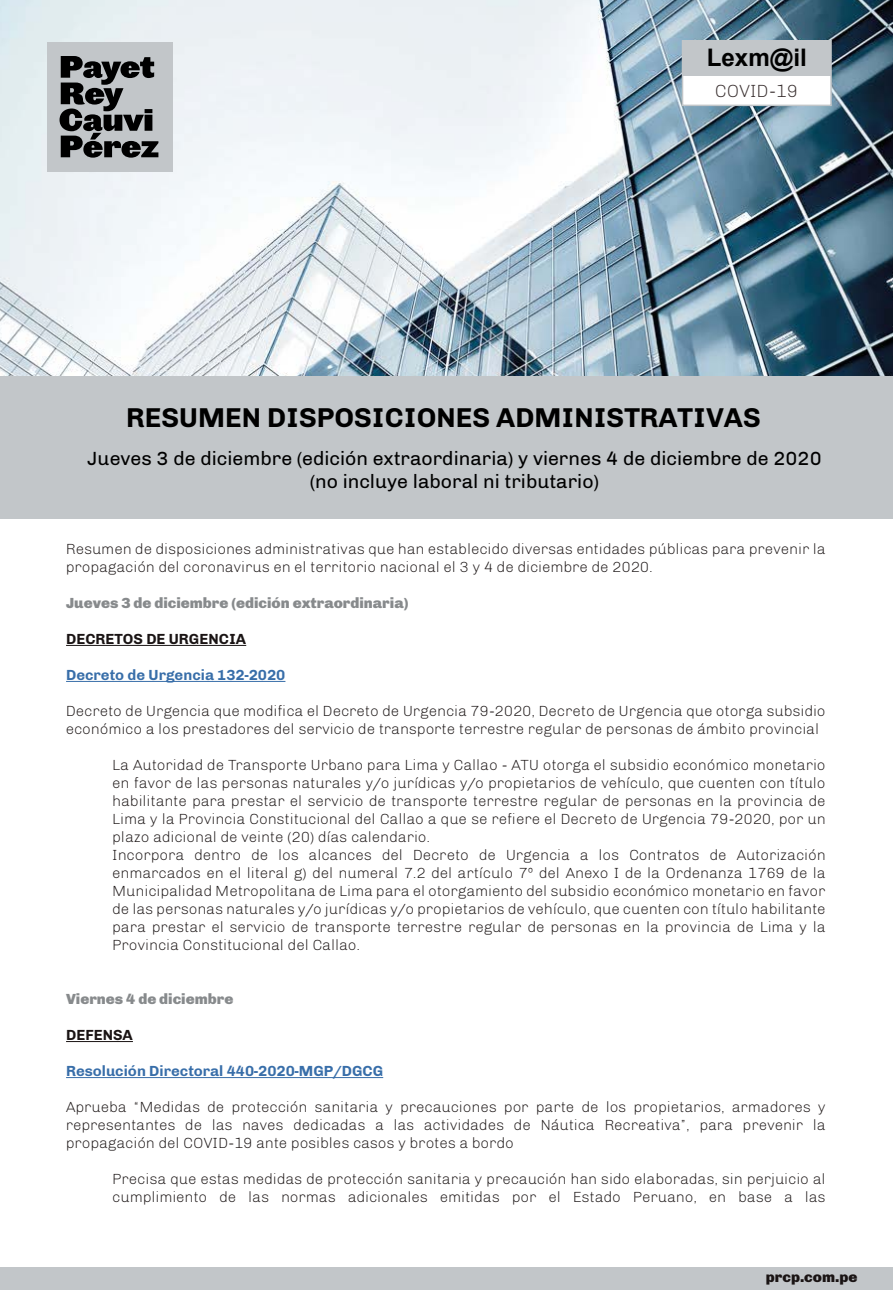
<style>
.page{position:relative;width:893px;height:1290px;background:#fff}
.page>*{position:absolute;margin:0;border:0;box-sizing:border-box;transform-origin:0 0}
.t1{font:700 27.9px "Chivo";color:#000}
.t2{font:700 24.15px "Arial";color:#000}
.t3{font:19.5px/23.4px "Chivo";color:#000;text-align:center}
.t4{font:300 18px "Chivo";color:#372d2d}
.t5{font:300 15px/18px "Chivo";color:#1a1414}
.t6{font:700 15px "Chivo";color:#386ea9}
.t7{font:900 15px "Chivo";color:#878a8c}
.t8{font:700 15px "Chivo";color:#1a1414}
.t9{font:900 15px "Chivo";color:#1a1414}
</style>
<div class="page">
<img style="left:0;top:0;width:893px;height:376px">
<hr style="left:66px;top:645px;width:180px;height:1px;background:#1a1414">
<hr style="left:66px;top:681px;width:219px;height:1px;background:#386ea9">
<hr style="left:66px;top:1041px;width:67px;height:1px;background:#1a1414">
<hr style="left:66px;top:1077px;width:317px;height:1px;background:#386ea9">
<div style="left:0;top:376px;width:893px;height:142px;background:#c2c6c9"></div>
<div style="left:47px;top:42px;width:126px;height:129px;background:#c2c6c9"></div>
<svg style="left:60px;top:56px;width:98px;height:102px"></svg>
<div style="left:682px;top:40px;width:150px;height:66px;background:#fff;border:2px solid #c2c6c9"></div>
<div style="left:682px;top:41px;width:149px;height:35px;background:#c2c6c9"></div>
<div style="left:0;top:1267px;width:893px;height:23px;background:#c2c6c9"></div>
<h2 class="t2" style="left:707px;top:40px;width:102px">Lexm@il</h2>
<p class="t4" style="left:715px;top:80px;width:85px">COVID-19</p>
<h1 class="t1" style="left:126px;top:401px;width:636px">RESUMEN DISPOSICIONES ADMINISTRATIVAS</h1>
<h3 class="t3" style="left:87px;top:446px;width:736px">Jueves 3 de diciembre (edición extraordinaria) y viernes 4 de diciembre de 2020 (no incluye laboral ni tributario)</h3>
<p class="t5" style="left:66px;top:540px;width:761px">Resumen de disposiciones administrativas que han establecido diversas entidades públicas para prevenir la propagación del coronavirus en el territorio nacional el 3 y 4 de diciembre de 2020.</p>
<p class="t7" style="left:66px;top:594px;width:344px">Jueves 3 de diciembre (edición extraordinaria)</p>
<p class="t8" style="left:66px;top:630px;width:182px">DECRETOS DE URGENCIA</p>
<p class="t6" style="left:66px;top:666px;width:221px">Decreto de Urgencia 132-2020</p>
<p class="t5" style="left:66px;top:702px;width:761px">Decreto de Urgencia que modifica el Decreto de Urgencia 79-2020, Decreto de Urgencia que otorga subsidio económico a los prestadores del servicio de transporte terrestre regular de personas de ámbito provincial</p>
<p class="t5" style="left:113px;top:756px;width:715px">La Autoridad de Transporte Urbano para Lima y Callao - ATU otorga el subsidio económico monetario en favor de las personas naturales y/o jurídicas y/o propietarios de vehículo, que cuenten con título habilitante para prestar el servicio de transporte terrestre regular de personas en la provincia de Lima y la Provincia Constitucional del Callao a que se refiere el Decreto de Urgencia 79-2020, por un plazo adicional de veinte (20) días calendario.<br>Incorpora dentro de los alcances del Decreto de Urgencia a los Contratos de Autorización enmarcados en el literal g) del numeral 7.2 del artículo 7º del Anexo I de la Ordenanza 1769 de la Municipalidad Metropolitana de Lima para el otorgamiento del subsidio económico monetario en favor de las personas naturales y/o jurídicas y/o propietarios de vehículo, que cuenten con título habilitante para prestar el servicio de transporte terrestre regular de personas en la provincia de Lima y la Provincia Constitucional del Callao.</p>
<p class="t7" style="left:66px;top:990px;width:169px">Viernes 4 de diciembre</p>
<p class="t8" style="left:66px;top:1026px;width:68px">DEFENSA</p>
<p class="t6" style="left:66px;top:1062px;width:319px">Resolución Directoral 440-2020-MGP/DGCG</p>
<p class="t5" style="left:66px;top:1098px;width:761px;text-align:justify">Aprueba “Medidas de protección sanitaria y precauciones por parte de los propietarios, armadores y representantes de las naves dedicadas a las actividades de Náutica Recreativa”, para prevenir la propagación del COVID-19 ante posibles casos y brotes a bordo</p>
<p class="t5" style="left:113px;top:1170px;width:715px">Precisa que estas medidas de protección sanitaria y precaución han sido elaboradas, sin perjuicio al cumplimiento de las normas adicionales emitidas por el Estado Peruano, en base a las</p>
<p class="t9" style="left:766px;top:1268px;width:93px">prcp.com.pe</p>
</div>
